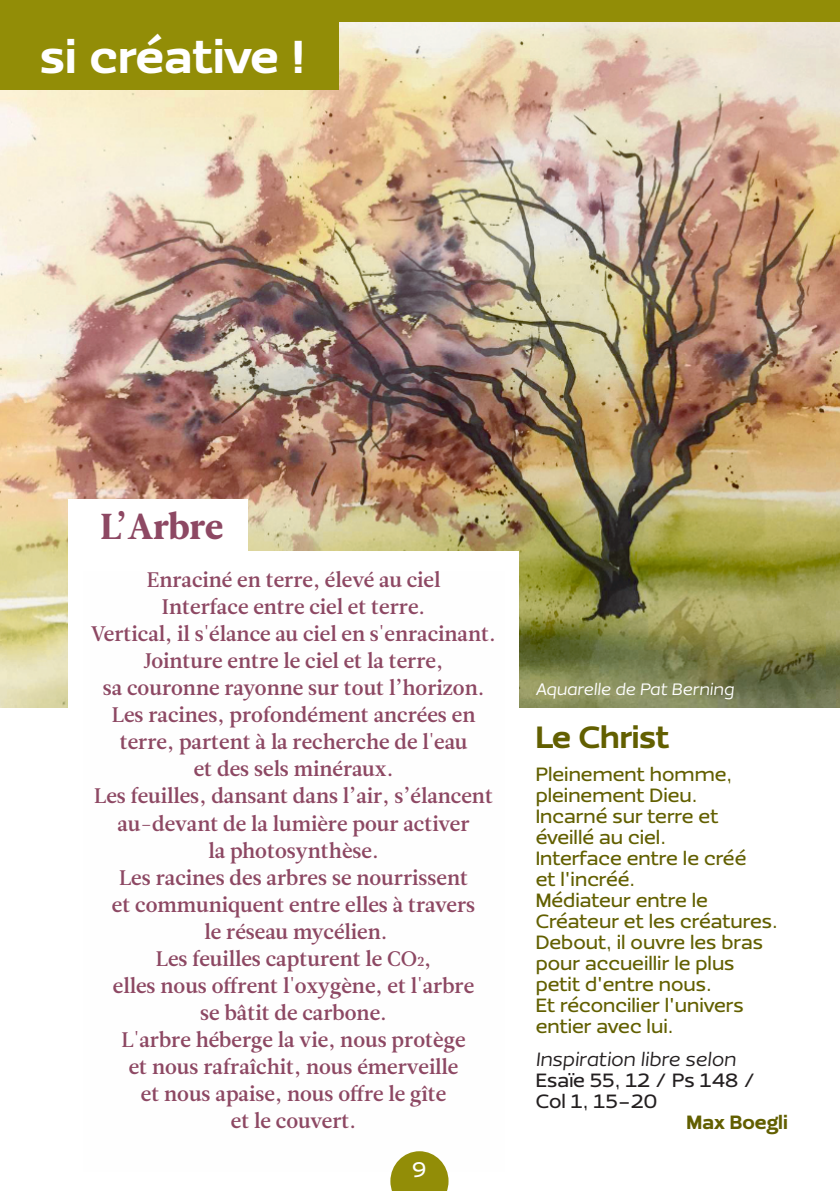
<style>
.page{position:relative;width:840px;height:1191px;background:#fff}
.page>*{position:absolute;margin:0;border:0;box-sizing:border-box;transform-origin:0 0}
.t1{font:900 48px "Ezzo";letter-spacing:.01em;color:#fff}
.t2{font:36px "Leitura News Roman 4";color:#8d4863}
.t3{font:900 32px "Ezzo";color:#625f00}
.t4{font:500 22px "Ezzo";color:#fff}
.t5{font:21px/27px "Leitura News Roman 3";color:#8d4863;text-align:center}
.t6{font:500 20px/21px "Ezzo";color:#625f00}
.t7{font:500 20px/21px "Ezzo";color:#231f20}
.t8{font:italic 20px "Ezzo";color:#231f20}
.t9{font:900 20px "Ezzo";color:#625f00}
.t10{font:italic 17.2px "Ezzo";color:#fff}
.s1{font-size:14px}
</style>
<div class="page">
<img style="left:0;top:21px;width:839px;height:686px">
<div style="left:0;top:0;width:839px;height:21px;background:#928d07"></div>
<div style="left:0;top:0;width:339px;height:89px;background:#928d07"></div>
<div style="left:68px;top:500px;width:179px;height:55px;background:#fff"></div>
<div style="left:68px;top:552px;width:450px;height:588px;background:#fff"></div>
<svg style="left:390px;top:1151px;width:58px;height:40px"></svg>
<h1 class="t1" style="left:40px;top:39px;width:267px">si créative !</h1>
<h2 class="t2" style="left:100px;top:511px;width:124px">L’Arbre</h2>
<p class="t5" style="left:91px;top:568px;width:406px">Enraciné en terre, élevé au ciel<br>Interface entre ciel et terre.<br>Vertical, il s'élance au ciel en s'enracinant.<br>Jointure entre le ciel et la terre,<br>sa couronne rayonne sur tout l’horizon.<br>Les racines, profondément ancrées en terre, partent à la recherche de l'eau<br>et des sels minéraux.<br>Les feuilles, dansant dans l’air, s’élancent au-devant de la lumière pour activer<br>la photosynthèse.<br>Les racines des arbres se nourrissent<br>et communiquent entre elles à travers<br>le réseau mycélien.<br>Les feuilles capturent le CO<span class="s1">2</span>,<br>elles nous offrent l'oxygène, et l'arbre<br>se bâtit de carbone.<br>L'arbre héberge la vie, nous protège<br>et nous rafraîchit, nous émerveille<br>et nous apaise, nous offre le gîte<br>et le couvert.</p>
<p class="t4" style="left:412px;top:1161px;width:16px">9</p>
<p class="t10" style="left:535px;top:682px;width:200px">Aquarelle de Pat Berning</p>
<h3 class="t3" style="left:535px;top:725px;width:135px">Le Christ</h3>
<p class="t6" style="left:535px;top:765px;width:243px">Pleinement homme, pleinement Dieu.<br>Incarné sur terre et éveillé au ciel.<br>Interface entre le créé<br>et l'incréé.<br>Médiateur entre le<br>Créateur et les créatures.<br>Debout, il ouvre les bras pour accueillir le plus petit d'entre nous.<br>Et réconcilier l'univers entier avec lui.</p>
<p class="t8" style="left:535px;top:1051px;width:202px">Inspiration libre selon</p>
<p class="t7" style="left:535px;top:1071px;width:221px">Esaïe 55, 12 / Ps 148 /<br>Col 1, 15-20</p>
<p class="t9" style="left:686px;top:1115px;width:103px">Max Boegli</p>
</div>
